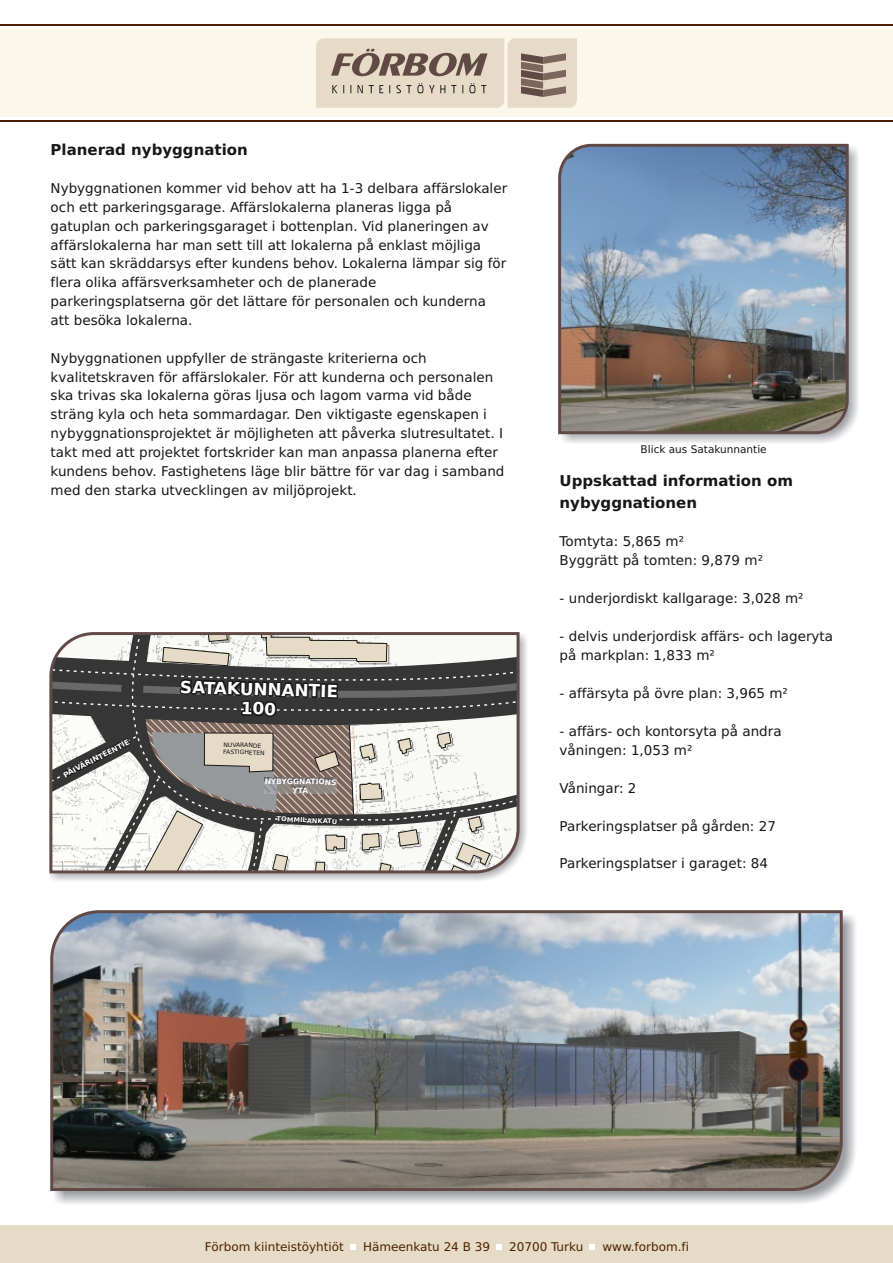
<style>
.page{position:relative;width:893px;height:1263px;background:#fff}
.page>*{position:absolute;margin:0;border:0;box-sizing:border-box;transform-origin:0 0}
.t1{font:700 16.8px/19.6px "Bitstream Vera Sans";color:#fff;text-align:center}
.t2{font:700 15px/21.9px "Bitstream Vera Sans";color:#171717}
.t3{font:13.5px/18.9px "Bitstream Vera Sans";color:#171717}
.t4{font:12px "Bitstream Vera Sans";color:#4d2100}
.t5{font:10.5px "Bitstream Vera Sans";color:#171717}
.t6{font:700 7.5px/8.7px "Bitstream Vera Sans";color:#fff;text-align:center}
.t7{font:700 6.75px "Bitstream Vera Sans";color:#fff}
.t8{font:6px/7.1px "Bitstream Vera Sans";color:#171717}
</style>
<div class="page">
<div style="left:0;top:1225px;width:893px;height:38px;background:#e6dbc7"></div>
<hr style="left:0;top:120px;width:893px;height:1px;background:#4d2100">
<hr style="left:0;top:24px;width:893px;height:1px;background:#4d2100">
<div style="left:0;top:28px;width:893px;height:89px;background:#fcf7eb"></div>
<img style="left:54px;top:914px;width:802px;height:290px">
<img style="left:50px;top:910px;width:794px;height:282px">
<img style="left:50px;top:634px;width:477px;height:247px">
<svg style="left:49px;top:632px;width:472px;height:243px"></svg>
<img style="left:562px;top:146px;width:296px;height:297px">
<img style="left:558px;top:143px;width:292px;height:293px">
<svg style="left:350px;top:1244px;width:5px;height:6px"></svg>
<svg style="left:496px;top:1244px;width:6px;height:6px"></svg>
<svg style="left:589px;top:1244px;width:6px;height:6px"></svg>
<svg style="left:316px;top:38px;width:261px;height:70px;background:#cec1b0"></svg>
<p class="t2" style="left:51px;top:140px;width:199px">Planerad nybyggnation</p>
<p class="t3" style="left:51px;top:180px;width:458px">Nybyggnationen kommer vid behov att ha 1-3 delbara affärslokaler och ett parkeringsgarage. Affärslokalerna planeras ligga på gatuplan och parkeringsgaraget i bottenplan. Vid planeringen av affärslokalerna har man sett till att lokalerna på enklast möjliga sätt kan skräddarsys efter kundens behov. Lokalerna lämpar sig för flera olika affärsverksamheter och de planerade parkeringsplatserna gör det lättare för personalen och kunderna att besöka lokalerna.</p>
<p class="t3" style="left:51px;top:350px;width:455px">Nybyggnationen uppfyller de strängaste kriterierna och kvalitetskraven för affärslokaler. För att kunderna och personalen ska trivas ska lokalerna göras ljusa och lagom varma vid både sträng kyla och heta sommardagar. Den viktigaste egenskapen i nybyggnationsprojektet är möjligheten att påverka slutresultatet. I takt med att projektet fortskrider kan man anpassa planerna efter kundens behov. Fastighetens läge blir bättre för var dag i samband med den starka utvecklingen av miljöprojekt.</p>
<p class="t6" style="left:62px;top:772px;width:75px;rotate:-27deg">PÄIVÄRINTEENTIE</p>
<p class="t1" style="left:180px;top:678px;width:159px;rotate:2deg">SATAKUNNANTIE<br>100</p>
<p class="t8" style="left:223px;top:742px;width:43px;rotate:1deg">NUVARANDE<br>FASTIGHETEN</p>
<p class="t6" style="left:265px;top:777px;width:73px;rotate:1deg">NYBYGGNATIONS<br>YTA</p>
<p class="t7" style="left:277px;top:816px;width:62px;rotate:3deg">TOMMILANKATU</p>
<p class="t5" style="left:641px;top:445px;width:128px">Blick aus Satakunnantie</p>
<p class="t2" style="left:560px;top:471px;width:235px">Uppskattad information om nybyggnationen</p>
<p class="t3" style="left:560px;top:533px;width:205px">Tomtyta: 5,865 m²<br>Byggrätt på tomten: 9,879 m²</p>
<p class="t3" style="left:560px;top:590px;width:246px">- underjordiskt kallgarage: 3,028 m²</p>
<p class="t3" style="left:560px;top:627px;width:275px;line-height:19.6px">- delvis underjordisk affärs- och lageryta på markplan: 1,833 m²</p>
<p class="t3" style="left:560px;top:685px;width:230px">- affärsyta på övre plan: 3,965 m²</p>
<p class="t3" style="left:560px;top:722px;width:224px;line-height:19.6px">- affärs- och kontorsyta på andra våningen: 1,053 m²</p>
<p class="t3" style="left:560px;top:780px;width:78px">Våningar: 2</p>
<p class="t3" style="left:560px;top:818px;width:218px">Parkeringsplatser på gården: 27</p>
<p class="t3" style="left:560px;top:855px;width:210px">Parkeringsplatser i garaget: 84</p>
<p class="t4" style="left:205px;top:1242px;width:140px">Förbom kiinteistöyhtiöt</p>
<p class="t4" style="left:363px;top:1242px;width:129px">Hämeenkatu 24 B 39</p>
<p class="t4" style="left:509px;top:1242px;width:76px">20700 Turku</p>
<p class="t4" style="left:602px;top:1242px;width:88px">www.forbom.fi</p>
</div>
